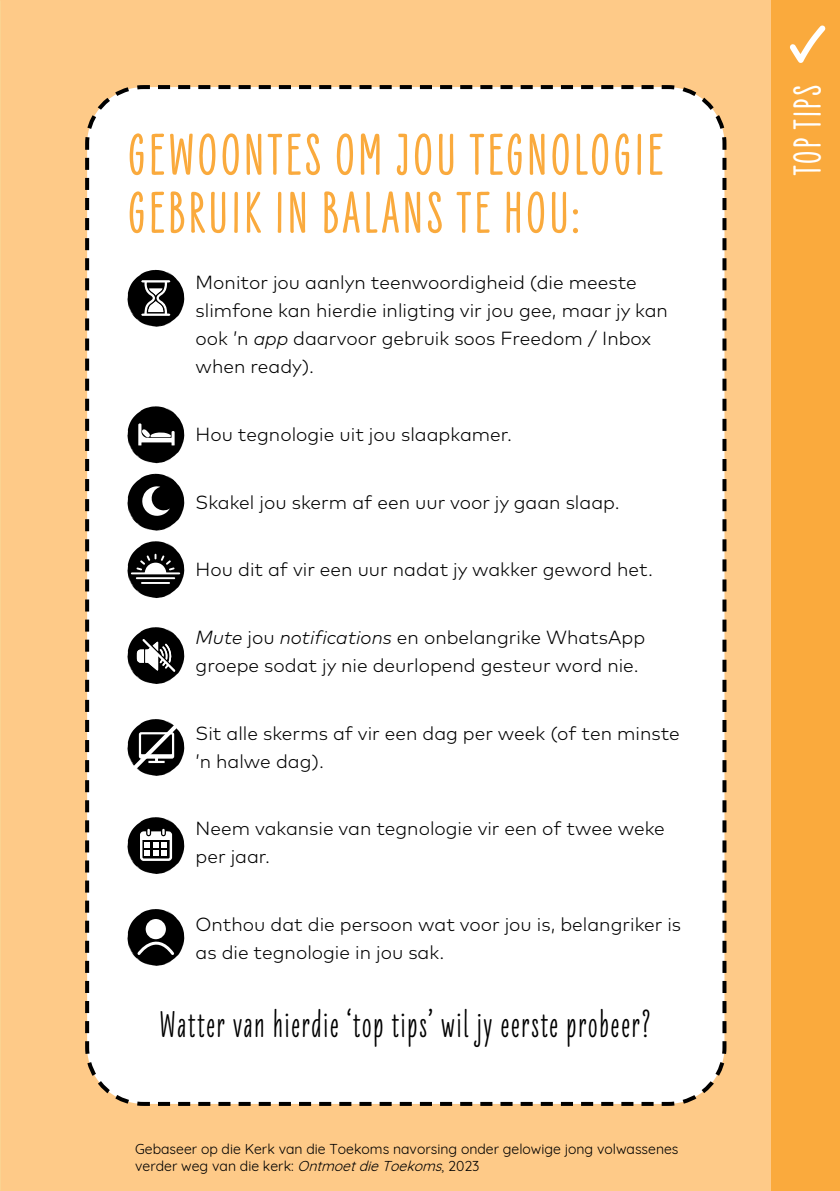
<style>
.page{position:relative;width:840px;height:1191px;background:#fff}
.page>*{position:absolute;margin:0;border:0;box-sizing:border-box;transform-origin:0 0}
.t1{font:900 60px/58px "Liebe Erika";letter-spacing:.06em;color:#faaa3d}
.t2{font:900 40px "Liebe Erika";letter-spacing:.06em;color:#fff}
.t3{font:700 38px "Liebe Erika";letter-spacing:.05em;color:#000}
.t4{font:300 19px/28px "Mark OT";color:#000}
.t5{font:14px/16.8px "Quicksand";color:#000}
.s1{font-style:italic}
</style>
<div class="page">
<div style="left:0;top:0;width:773px;height:1191px;background:#feca88"></div>
<div style="left:85px;top:85px;width:642px;height:1021px;background:#fff"></div>
<svg style="left:127px;top:270px;width:57px;height:57px;background:#5e5e5e"></svg>
<svg style="left:127px;top:406px;width:57px;height:57px;background:#575757"></svg>
<svg style="left:127px;top:541px;width:57px;height:57px;background:#5d5d5d"></svg>
<svg style="left:127px;top:474px;width:57px;height:56px;background:#505050"></svg>
<svg style="left:127px;top:627px;width:57px;height:57px;background:#636363"></svg>
<svg style="left:127px;top:909px;width:57px;height:56px;background:#494949"></svg>
<div style="left:146px;top:919px;width:20px;height:20px;background:#fff;border-radius:50%"></div>
<svg style="left:125px;top:717px;width:59px;height:60px;background:#717171"></svg>
<svg style="left:127px;top:817px;width:57px;height:57px;background:#6b6b6b"></svg>
<div style="left:771px;top:0;width:68px;height:1191px;background:#faaa3d"></div>
<svg style="left:790px;top:25px;width:35px;height:38px"></svg>
<h1 class="t1" style="left:128px;top:127px;width:536px">GEWOONTES OM JOU TEGNOLOGIE<br>GEBRUIK IN BALANS TE HOU:</h1>
<p class="t4" style="left:195px;top:268px;width:473px">Monitor jou aanlyn teenwoordigheid (die meeste slimfone kan hierdie inligting vir jou gee, maar jy kan ook ’n <span class="s1">app</span> daarvoor gebruik soos Freedom / Inbox when ready).</p>
<p class="t4" style="left:195px;top:420px;width:317px">Hou tegnologie uit jou slaapkamer.</p>
<p class="t4" style="left:195px;top:488px;width:425px">Skakel jou skerm af een uur voor jy gaan slaap.</p>
<p class="t4" style="left:195px;top:555px;width:458px">Hou dit af vir een uur nadat jy wakker geword het.</p>
<p class="t4" style="left:195px;top:623px;width:451px"><span class="s1">Mute</span> jou <span class="s1">notifications</span> en onbelangrike WhatsApp groepe sodat jy nie deurlopend gesteur word nie.</p>
<p class="t4" style="left:195px;top:719px;width:485px">Sit alle skerms af vir een dag per week (of ten minste ’n halwe dag).</p>
<p class="t4" style="left:195px;top:814px;width:470px">Neem vakansie van tegnologie vir een of twee weke per jaar.</p>
<p class="t4" style="left:195px;top:910px;width:487px">Onthou dat die persoon wat voor jou is, belangriker is as die tegnologie in jou sak.</p>
<h3 class="t3" style="left:160px;top:1003px;width:491px">Watter van hierdie ‘top tips’ wil jy eerste probeer?</h3>
<p class="t5" style="left:135px;top:1139px;width:544px">Gebaseer op die Kerk van die Toekoms navorsing onder gelowige jong volwassenes verder weg van die kerk: <span class="s1">OntmoetdieToekoms</span>, 2023</p>
<h2 class="t2" style="left:785px;top:175px;width:91px;rotate:-90deg">TOP TIPS</h2>
</div>
